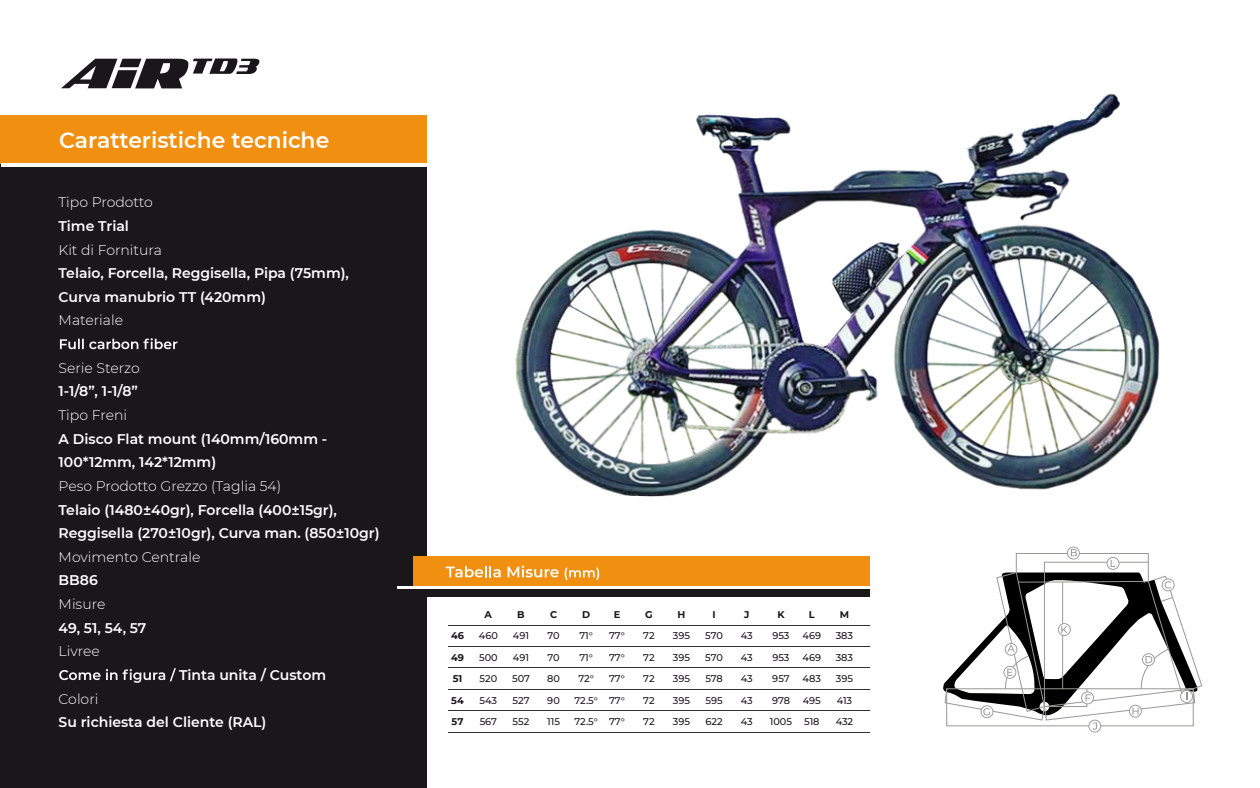
<style>
.page{position:relative;width:1260px;height:788px;background:#fff}
.page>*{position:absolute;margin:0;border:0;box-sizing:border-box;transform-origin:0 0}
.t1{font:600 21.88px "Montserrat";color:#fff}
.t2{font:600 14px/23.6px "Montserrat";color:#fff}
.t3{font:300 14px "Montserrat";color:#fff}
.t4{font:500 9.71px "Montserrat";color:#1a171b}
.t5{font:700 9.71px "Montserrat";color:#1a171b}
</style>
<div class="page">
<div style="left:0;top:135px;width:427px;height:653px;background:#1a171b"></div>
<div style="left:413px;top:556px;width:457px;height:30px;background:#f18f11"></div>
<div style="left:413px;top:589px;width:457px;height:7px;background:#1a171b"></div>
<hr style="left:398px;top:586px;width:491px;height:3px;background:#fff">
<div style="left:0;top:115px;width:427px;height:48px;background:#f18f11"></div>
<hr style="left:1px;top:164px;width:448px;height:3px;background:#fff">
<svg style="left:446px;top:566px;width:55px;height:11px"></svg>
<svg style="left:508px;top:565px;width:51px;height:12px"></svg>
<svg style="left:565px;top:567px;width:34px;height:13px"></svg>
<img style="left:515px;top:93px;width:645px;height:404px">
<svg style="left:61px;top:58px;width:198px;height:30px"></svg>
<svg style="left:60px;top:338px;width:117px;height:11px"></svg>
<svg style="left:59px;top:668px;width:117px;height:14px"></svg>
<hr style="left:449px;top:646px;width:421px;height:1px;background:#303131">
<hr style="left:449px;top:625px;width:421px;height:1px;background:#303131">
<hr style="left:449px;top:667px;width:421px;height:1px;background:#303131">
<hr style="left:449px;top:689px;width:421px;height:1px;background:#303131">
<hr style="left:449px;top:710px;width:421px;height:1px;background:#303131">
<hr style="left:449px;top:731px;width:421px;height:1px;background:#303131">
<svg style="left:943px;top:546px;width:260px;height:186px"></svg>
<h1 class="t1" style="left:59px;top:124px;width:272px">Caratteristiche tecniche</h1>
<p class="t3" style="left:59px;top:193px;width:96px">Tipo Prodotto</p>
<p class="t2" style="left:59px;top:213px;width:72px">Time Trial</p>
<p class="t3" style="left:59px;top:240px;width:105px">Kit di Fornitura</p>
<p class="t2" style="left:59px;top:261px;width:292px">Telaio, Forcella, Reggisella, Pipa (75mm),<br>Curva manubrio TT (420mm)</p>
<p class="t3" style="left:59px;top:311px;width:66px">Materiale</p>
<p class="t3" style="left:59px;top:358px;width:83px">Serie Sterzo</p>
<p class="t2" style="left:59px;top:379px;width:81px">1-1/8”, 1-1/8”</p>
<p class="t3" style="left:59px;top:405px;width:70px">Tipo Freni</p>
<p class="t2" style="left:59px;top:426px;width:270px">A Disco Flat mount (140mm/160mm -<br>100*12mm, 142*12mm)</p>
<p class="t3" style="left:59px;top:476px;width:224px">Peso Prodotto Grezzo (Taglia 54)</p>
<p class="t2" style="left:59px;top:497px;width:323px">Telaio (1480±40gr), Forcella (400±15gr),<br>Reggisella (270±10gr), Curva man. (850±10gr)</p>
<p class="t3" style="left:59px;top:547px;width:143px">Movimento Centrale</p>
<p class="t2" style="left:59px;top:568px;width:41px">BB86</p>
<p class="t3" style="left:59px;top:594px;width:48px">Misure</p>
<p class="t2" style="left:59px;top:615px;width:89px">49, 51, 54, 57</p>
<p class="t3" style="left:59px;top:641px;width:43px">Livree</p>
<p class="t2" style="left:179px;top:662px;width:148px">Tinta unita / Custom</p>
<p class="t3" style="left:59px;top:689px;width:41px">Colori</p>
<p class="t2" style="left:59px;top:709px;width:209px">Su richiesta del Cliente (RAL)</p>
<p class="t5" style="left:451px;top:628px;width:14px">46</p>
<p class="t5" style="left:451px;top:650px;width:14px">49</p>
<p class="t5" style="left:453px;top:671px;width:11px">51</p>
<p class="t5" style="left:451px;top:693px;width:14px">54</p>
<p class="t5" style="left:452px;top:714px;width:13px">57</p>
<p class="t5" style="left:485px;top:607px;width:9px">A</p>
<p class="t4" style="left:479px;top:629px;width:21px">460</p>
<p class="t4" style="left:479px;top:650px;width:20px">500</p>
<p class="t4" style="left:480px;top:672px;width:19px">520</p>
<p class="t4" style="left:480px;top:693px;width:19px">543</p>
<p class="t4" style="left:480px;top:715px;width:19px">567</p>
<p class="t5" style="left:517px;top:607px;width:9px">B</p>
<p class="t4" style="left:513px;top:629px;width:18px">491</p>
<p class="t4" style="left:513px;top:650px;width:18px">491</p>
<p class="t4" style="left:512px;top:672px;width:19px">507</p>
<p class="t4" style="left:513px;top:693px;width:18px">527</p>
<p class="t4" style="left:513px;top:715px;width:18px">552</p>
<p class="t5" style="left:550px;top:607px;width:9px">C</p>
<p class="t4" style="left:548px;top:629px;width:14px">70</p>
<p class="t4" style="left:548px;top:650px;width:14px">70</p>
<p class="t4" style="left:547px;top:672px;width:14px">80</p>
<p class="t4" style="left:547px;top:693px;width:14px">90</p>
<p class="t4" style="left:547px;top:715px;width:14px">115</p>
<p class="t5" style="left:582px;top:607px;width:10px">D</p>
<p class="t4" style="left:579px;top:629px;width:15px">71°</p>
<p class="t4" style="left:579px;top:650px;width:15px">71°</p>
<p class="t4" style="left:578px;top:672px;width:17px">72°</p>
<p class="t4" style="left:574px;top:693px;width:25px">72.5°</p>
<p class="t4" style="left:574px;top:715px;width:25px">72.5°</p>
<p class="t5" style="left:614px;top:607px;width:8px">E</p>
<p class="t4" style="left:609px;top:629px;width:17px">77°</p>
<p class="t4" style="left:609px;top:650px;width:17px">77°</p>
<p class="t4" style="left:609px;top:672px;width:17px">77°</p>
<p class="t4" style="left:609px;top:693px;width:17px">77°</p>
<p class="t4" style="left:609px;top:715px;width:17px">77°</p>
<p class="t5" style="left:645px;top:607px;width:9px">G</p>
<p class="t4" style="left:643px;top:629px;width:13px">72</p>
<p class="t4" style="left:643px;top:650px;width:13px">72</p>
<p class="t4" style="left:643px;top:672px;width:13px">72</p>
<p class="t4" style="left:643px;top:693px;width:13px">72</p>
<p class="t4" style="left:643px;top:715px;width:13px">72</p>
<p class="t5" style="left:678px;top:607px;width:9px">H</p>
<p class="t4" style="left:673px;top:629px;width:19px">395</p>
<p class="t4" style="left:673px;top:650px;width:19px">395</p>
<p class="t4" style="left:673px;top:672px;width:19px">395</p>
<p class="t4" style="left:673px;top:693px;width:19px">395</p>
<p class="t4" style="left:673px;top:715px;width:19px">395</p>
<p class="t5" style="left:713px;top:607px;width:5px">I</p>
<p class="t4" style="left:705px;top:629px;width:19px">570</p>
<p class="t4" style="left:705px;top:650px;width:19px">570</p>
<p class="t4" style="left:705px;top:672px;width:19px">578</p>
<p class="t4" style="left:706px;top:693px;width:19px">595</p>
<p class="t4" style="left:706px;top:715px;width:19px">622</p>
<p class="t5" style="left:744px;top:607px;width:7px">J</p>
<p class="t4" style="left:741px;top:629px;width:13px">43</p>
<p class="t4" style="left:741px;top:650px;width:13px">43</p>
<p class="t4" style="left:741px;top:672px;width:13px">43</p>
<p class="t4" style="left:741px;top:693px;width:13px">43</p>
<p class="t4" style="left:741px;top:715px;width:13px">43</p>
<p class="t5" style="left:777px;top:607px;width:9px">K</p>
<p class="t4" style="left:772px;top:629px;width:19px">953</p>
<p class="t4" style="left:772px;top:650px;width:19px">953</p>
<p class="t4" style="left:772px;top:672px;width:19px">957</p>
<p class="t4" style="left:772px;top:693px;width:19px">978</p>
<p class="t4" style="left:770px;top:715px;width:24px">1005</p>
<p class="t5" style="left:809px;top:607px;width:7px">L</p>
<p class="t4" style="left:803px;top:629px;width:20px">469</p>
<p class="t4" style="left:803px;top:650px;width:20px">469</p>
<p class="t4" style="left:803px;top:672px;width:20px">483</p>
<p class="t4" style="left:803px;top:693px;width:20px">495</p>
<p class="t4" style="left:804px;top:715px;width:17px">518</p>
<p class="t5" style="left:840px;top:607px;width:11px">M</p>
<p class="t4" style="left:836px;top:629px;width:19px">383</p>
<p class="t4" style="left:836px;top:650px;width:19px">383</p>
<p class="t4" style="left:836px;top:672px;width:19px">395</p>
<p class="t4" style="left:837px;top:693px;width:17px">413</p>
<p class="t4" style="left:836px;top:715px;width:19px">432</p>
</div>
